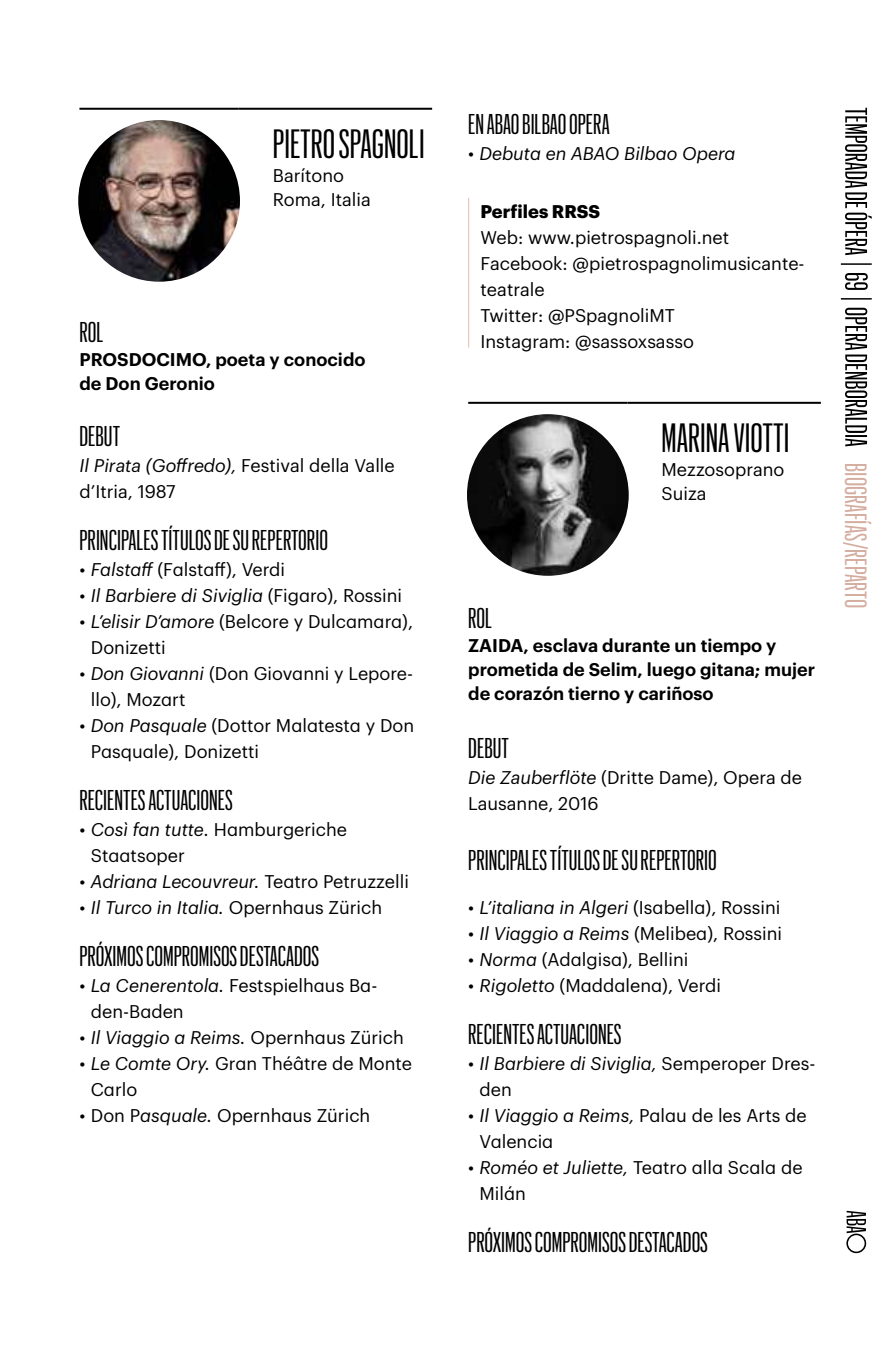
<style>
.page{position:relative;width:891px;height:1361px;background:#fff}
.page>*{position:absolute;margin:0;border:0;box-sizing:border-box;transform-origin:0 0}
.t1{font:40px "Graphik XX Cond";color:#000}
.t2{font:30px "Graphik XX Cond";color:#d4ad9f}
.t3{font:28px "Graphik XX Cond";color:#000}
.t4{font:18px/26px "Graphik";color:#000}
.t5{font:600 18px/24px "Graphik";color:#000}
.t6{font:italic 18px/26px "Graphik";color:#000}
.t7{font:700 18px "Graphik";color:#000}
.s1{font-style:italic}
.s2{font-style:normal}
</style>
<div class="page">
<hr style="left:79px;top:108px;width:160px;height:2px;background:#000">
<hr style="left:239px;top:108px;width:193px;height:2px;background:#000">
<img style="left:78px;top:120px;width:162px;height:162px;border-radius:81px">
<hr style="left:468px;top:198px;width:1px;height:150px;background:#e7bbac">
<hr style="left:468px;top:402px;width:159px;height:2px;background:#000">
<hr style="left:627px;top:402px;width:193px;height:2px;background:#000">
<img style="left:467px;top:414px;width:161px;height:162px;border-radius:81px">
<svg style="left:846px;top:1210px;width:19px;height:43px"></svg>
<svg style="left:845px;top:308px;width:21px;height:138px"></svg>
<svg style="left:845px;top:273px;width:22px;height:17px"></svg>
<svg style="left:845px;top:108px;width:26px;height:147px"></svg>
<hr style="left:840px;top:263px;width:31px;height:2px;background:#000">
<hr style="left:840px;top:298px;width:31px;height:2px;background:#000">
<h1 class="t1" style="left:273px;top:118px;width:153px">PIETRO SPAGNOLI</h1>
<p class="t4" style="left:273px;top:162px;width:99px;line-height:24px">Barítono<br>Roma, Italia</p>
<h3 class="t3" style="left:79px;top:314px;width:25px">ROL</h3>
<p class="t5" style="left:79px;top:346px;width:287px">PROSDOCIMO, poeta y conocido de Don Geronio</p>
<h3 class="t3" style="left:79px;top:418px;width:42px">DEBUT</h3>
<p class="t4" style="left:79px;top:451px;width:317px"><span class="s1">Il Pirata (Goffredo),</span> Festival della Valle d’Itria, 1987</p>
<h3 class="t3" style="left:79px;top:522px;width:250px">PRINCIPALES TÍTULOS DE SU REPERTORIO</h3>
<p class="t4" style="left:79px;top:555px;width:207px">• <span class="s1">Falstaff</span> (Falstaff), Verdi</p>
<p class="t6" style="left:79px;top:581px;width:324px"><span class="s2">•</span> Il Barbiere di Siviglia <span class="s2">(Figaro), Rossini</span></p>
<p class="t4" style="left:91px;top:607px;width:324px;text-indent:-11px">• <span class="s1">L’elisir D’amore</span> (Belcore y Dulcamara),<br>Donizetti</p>
<p class="t4" style="left:91px;top:659px;width:324px;text-indent:-11px">• <span class="s1">Don Giovanni</span> (Don Giovanni y Lepore&shy;llo), Mozart</p>
<p class="t4" style="left:91px;top:711px;width:325px;text-indent:-11px">• <span class="s1">Don Pasquale</span> (Dottor Malatesta y Don<br>Pasquale), Donizetti</p>
<h3 class="t3" style="left:79px;top:782px;width:155px">RECIENTES ACTUACIONES</h3>
<p class="t4" style="left:91px;top:815px;width:258px;text-indent:-11px">• <span class="s1">Così fan tutte.</span> Hamburgeriche<br>Staatsoper</p>
<p class="t4" style="left:79px;top:867px;width:331px">• <span class="s1">Adriana Lecouvreur.</span> Teatro Petruzzelli</p>
<p class="t4" style="left:79px;top:893px;width:304px">• <span class="s1">Il Turco in Italia.</span> Opernhaus Zürich</p>
<h3 class="t3" style="left:79px;top:938px;width:241px">PRÓXIMOS COMPROMISOS DESTACADOS</h3>
<p class="t4" style="left:91px;top:971px;width:288px;text-indent:-11px">• <span class="s1">La Cenerentola.</span> Festspielhaus Ba&shy;den-Baden</p>
<p class="t4" style="left:79px;top:1023px;width:326px">• <span class="s1">Il Viaggio a Reims.</span> Opernhaus Zürich</p>
<p class="t4" style="left:91px;top:1049px;width:322px;text-indent:-11px">• <span class="s1">Le Comte Ory.</span> Gran Théâtre de Monte<br>Carlo</p>
<p class="t4" style="left:79px;top:1101px;width:292px">• Don P<span class="s1">asquale.</span> Opernhaus Zürich</p>
<h3 class="t3" style="left:468px;top:106px;width:143px">EN ABAO BILBAO OPERA</h3>
<p class="t6" style="left:468px;top:139px;width:268px"><span class="s2">•</span> Debuta en ABAO Bilbao Opera</p>
<p class="t7" style="left:480px;top:197px;width:121px">Perfiles RRSS</p>
<p class="t4" style="left:480px;top:222px;width:325px">Web: www.pietrospagnoli.net<br>Facebook: @pietrospagnolimusicante&shy;teatrale<br>Twitter: @PSpagnoliMT<br>Instagram: @sassoxsasso</p>
<h1 class="t1" style="left:661px;top:412px;width:129px">MARINA VIOTTI</h1>
<p class="t4" style="left:661px;top:456px;width:124px;line-height:24px">Mezzosoprano<br>Suiza</p>
<h3 class="t3" style="left:468px;top:600px;width:25px">ROL</h3>
<p class="t5" style="left:468px;top:632px;width:348px">ZAIDA, esclava durante un tiempo y prometida de Selim, luego gitana; mujer de corazón tierno y cariñoso</p>
<h3 class="t3" style="left:468px;top:730px;width:42px">DEBUT</h3>
<p class="t4" style="left:468px;top:763px;width:335px"><span class="s1">Die Zauberflöte</span> (Dritte Dame), Opera de<br>Lausanne, 2016</p>
<h3 class="t3" style="left:468px;top:842px;width:250px">PRINCIPALES TÍTULOS DE SU REPERTORIO</h3>
<p class="t4" style="left:468px;top:893px;width:313px">• <span class="s1">L’italiana in Algeri</span> (Isabella), Rossini</p>
<p class="t4" style="left:468px;top:919px;width:315px">• <span class="s1">Il Viaggio a Reims</span> (Melibea), Rossini</p>
<p class="t4" style="left:468px;top:945px;width:222px">• <span class="s1">Norma</span> (Adalgisa), Bellini</p>
<p class="t4" style="left:468px;top:971px;width:254px">• <span class="s1">Rigoletto</span> (Maddalena), Verdi</p>
<h3 class="t3" style="left:468px;top:1016px;width:155px">RECIENTES ACTUACIONES</h3>
<p class="t6" style="left:479px;top:1049px;width:337px;text-indent:-11px"><span class="s2">•</span> Il Barbiere di Siviglia, <span class="s2">Semperoper Dres&shy;den</span></p>
<p class="t4" style="left:479px;top:1101px;width:328px;text-indent:-11px">• <span class="s1">Il Viaggio a Reims,</span> Palau de les Arts de<br>Valencia</p>
<p class="t4" style="left:479px;top:1153px;width:324px;text-indent:-11px">• <span class="s1">Roméo et Juliette,</span> Teatro alla Scala de<br>Milán</p>
<h3 class="t3" style="left:468px;top:1224px;width:241px">PRÓXIMOS COMPROMISOS DESTACADOS</h3>
<h2 class="t2" style="left:874px;top:463px;width:146px;rotate:90deg">BIOGRAFÍAS/REPARTO</h2>
</div>
